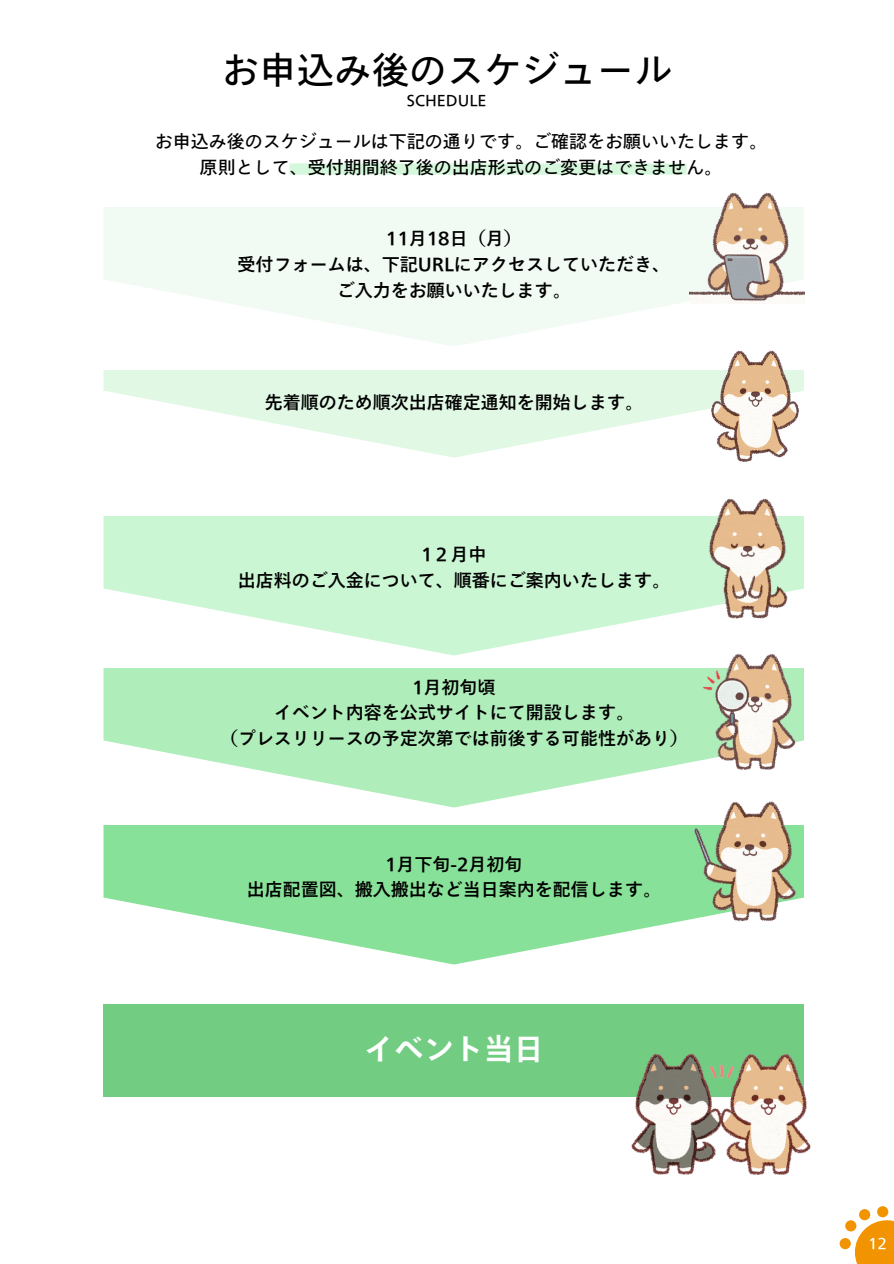
<style>
.page{position:relative;width:894px;height:1264px;background:#fff}
.page>*{position:absolute;margin:0;border:0;box-sizing:border-box;transform-origin:0 0}
.t1{font:37.5px "Tazugane Gothic Std N";color:#000}
.t2{font:700 30px "Tazugane Gothic Std N";color:#fff}
.t3{font:500 18px/25.8px "Tazugane Gothic Std N";color:#000;text-align:center}
.t4{font:18px/25.8px "Tazugane Gothic Std N";color:#000;text-align:center}
.t5{font:15px "Tazugane Gothic Std N";color:#000}
.t6{font:15px "Tazugane Gothic Std N";color:#fff}
</style>
<div class="page">
<svg style="left:103px;top:825px;width:583px;height:139px;fill:#88e198"></svg>
<svg style="left:103px;top:668px;width:590px;height:139px;fill:#afedba"></svg>
<svg style="left:103px;top:516px;width:590px;height:139px;fill:#cbf6d3"></svg>
<svg style="left:103px;top:370px;width:590px;height:87px;fill:#e1f8e5"></svg>
<svg style="left:104px;top:207px;width:699px;height:139px;fill:#f2faf4"></svg>
<div style="left:289px;top:163px;width:397px;height:12px;background:#d5f7db"></div>
<div style="left:103px;top:1003px;width:701px;height:93px;background:#72cd83"></div>
<img style="left:693px;top:498px;width:111px;height:121px">
<img style="left:689px;top:192px;width:115px;height:111px">
<img style="left:693px;top:350px;width:111px;height:112px">
<img style="left:686px;top:795px;width:118px;height:127px">
<img style="left:628px;top:1053px;width:183px;height:122px">
<img style="left:693px;top:654px;width:111px;height:116px">
<div style="left:854px;top:1220px;width:39px;height:43px;background:#f29401"></div>
<svg style="left:839px;top:1237px;width:11px;height:12px"></svg>
<div style="left:845px;top:1220px;width:11px;height:11px;background:#f29401;border-radius:50%"></div>
<svg style="left:858px;top:1208px;width:12px;height:12px"></svg>
<div style="left:876px;top:1206px;width:12px;height:11px;background:#f29401;border-radius:50%"></div>
<h4 class="t1" style="left:221px;top:50px;width:451px">お申込み後のスケジュール</h4>
<p class="t5" style="left:407px;top:93px;width:81px">SCHEDULE</p>
<p class="t4" style="left:155px;top:128px;width:614px">お申込み後のスケジュールは下記の通りです。ご確認をお願いいたします。原則として、受付期間終了後の出店形式のご変更はできません。</p>
<p class="t3" style="left:237px;top:226px;width:434px">11月 18日（月）<br>受付フォームは、下記URLにアクセスしていただき、ご入力をお願いいたします。</p>
<p class="t3" style="left:265px;top:389px;width:380px">先着順のため順次出店確定通知を開始します。</p>
<h3 class="t3" style="left:238px;top:541px;width:434px">1２月中<br>出店料のご入金について、順番にご案内いたします。</h3>
<p class="t3" style="left:220px;top:673px;width:470px">1月初旬頃<br>イベント内容を公式サイトにて開設します。<br>（プレスリリースの予定次第では前後する可能性があり）</p>
<h1 class="t3" style="left:247px;top:850px;width:416px">1月下旬-2月初旬<br>出店配置図、搬入搬出など当日案内を配信します。</h1>
<h5 class="t2" style="left:364px;top:1034px;width:171px">イベント当日</h5>
<h4 class="t6" style="left:867px;top:1235px;width:20px">12</h4>
</div>
